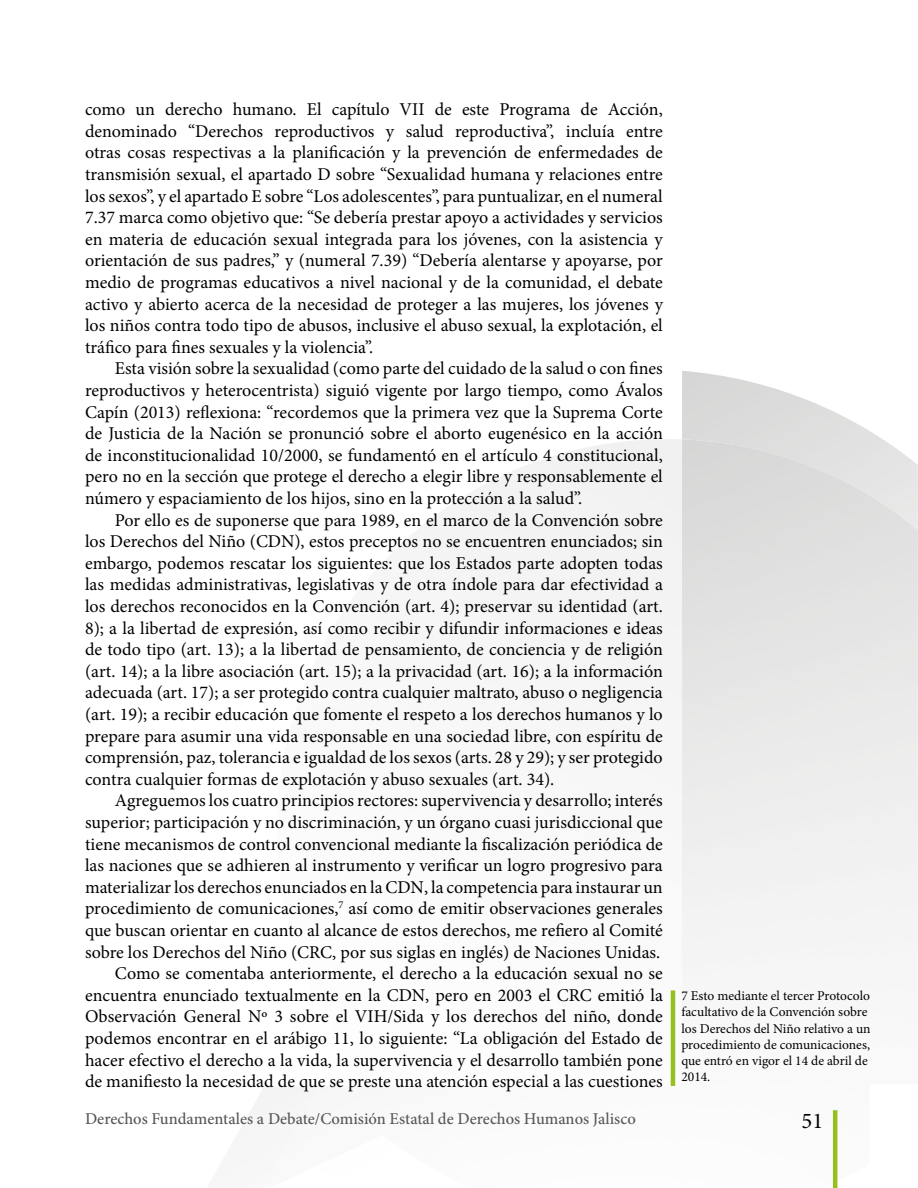
<style>
.page{position:relative;width:918px;height:1188px;background:#fff}
.page>*{position:absolute;margin:0;border:0;box-sizing:border-box;transform-origin:0 0}
.t1{font:22.5px "Minion Pro";color:#000}
.t2{font:18px/21.6px "Minion Pro";color:#000;text-align:justify}
.t3{font:500 16.5px "Minion Pro";color:#575756}
.t4{font:13.5px/16.2px "Minion Pro";color:#000}
</style>
<div class="page">
<img style="left:868px;top:430px;width:50px;height:62px">
<img style="left:817px;top:404px;width:51px;height:88px">
<img style="left:682px;top:371px;width:135px;height:68px">
<div style="left:415px;top:545px;width:39px;height:51px;background:#f5f5f5"></div>
<div style="left:682px;top:439px;width:185px;height:55px;background:#dbdbdb"></div>
<hr style="left:833px;top:1110px;width:4px;height:78px;background:#95c11f">
<hr style="left:671px;top:990px;width:4px;height:96px;background:#95c11f">
<p class="t2" style="left:85px;top:99px;width:579px">como un derecho humano. El capítulo VII de este Programa de Acción, denominado “Derechos reproductivos y salud reproductiva”, incluía entre otras cosas respectivas a la planificación y la prevención de enfermedades de transmisión sexual, el apartado D sobre “Sexualidad humana y relaciones entre los sexos”, y el apartado E sobre “Los adolescentes”, para puntualizar, en el numeral 7.37 marca como objetivo que: “Se debería prestar apoyo a actividades y servicios en materia de educación sexual integrada para los jóvenes, con la asistencia y orientación de sus padres,” y (numeral 7.39) “Debería alentarse y apoyarse, por medio de programas educativos a nivel nacional y de la comunidad, el debate activo y abierto acerca de la necesidad de proteger a las mujeres, los jóvenes y los niños contra todo tipo de abusos, inclusive el abuso sexual, la explotación, el tráfico para fines sexuales y la violencia”.</p>
<p class="t2" style="left:85px;top:358px;width:579px;text-indent:30px">Esta visión sobre la sexualidad (como parte del cuidado de la salud o con fines reproductivos y heterocentrista) siguió vigente por largo tiempo, como Ávalos Capín (2013) reflexiona: “recordemos que la primera vez que la Suprema Corte de Justicia de la Nación se pronunció sobre el aborto eugenésico en la acción de inconstitucionalidad 10/2000, se fundamentó en el artículo 4 constitucional, pero no en la sección que protege el derecho a elegir libre y responsablemente el número y espaciamiento de los hijos, sino en la protección a la salud”.</p>
<p class="t2" style="left:85px;top:509px;width:579px;text-indent:30px">Por ello es de suponerse que para 1989, en el marco de la Convención sobre los Derechos del Niño (CDN), estos preceptos no se encuentren enunciados; sin embargo, podemos rescatar los siguientes: que los Estados parte adopten todas las medidas administrativas, legislativas y de otra índole para dar efectividad a los derechos reconocidos en la Convención (art. 4); preservar su identidad (art.<br>8); a la libertad de expresión, así como recibir y difundir informaciones e ideas de todo tipo (art. 13); a la libertad de pensamiento, de conciencia y de religión (art. 14); a la libre asociación (art. 15); a la privacidad (art. 16); a la información adecuada (art. 17); a ser protegido contra cualquier maltrato, abuso o negligencia (art. 19); a recibir educación que fomente el respeto a los derechos humanos y lo prepare para asumir una vida responsable en una sociedad libre, con espíritu de comprensión, paz, tolerancia e igualdad de los sexos (arts. 28 y 29); y ser protegido contra cualquier formas de explotación y abuso sexuales (art. 34).</p>
<p class="t2" style="left:85px;top:790px;width:579px;text-align:right">Agreguemos los cuatro principios rectores: supervivencia y desarrollo; interés superior; participación y no discriminación, y un órgano cuasi jurisdiccional que tiene mecanismos de control convencional mediante la fiscalización periódica de las naciones que se adhieren al instrumento y verificar un logro progresivo para materializar los derechos enunciados en la CDN, la competencia para instaurar un procedimiento de comunicaciones,<sup>7</sup> así como de emitir observaciones generales que buscan orientar en cuanto al alcance de estos derechos, me refiero al Comité sobre los Derechos del Niño (CRC, por sus siglas en inglés) de Naciones Unidas.<br>Como se comentaba anteriormente, el derecho a la educación sexual no se encuentra enunciado textualmente en la CDN, pero en 2003 el CRC emitió la Observación General Nº 3 sobre el VIH/Sida y los derechos del niño, donde podemos encontrar en el arábigo 11, lo siguiente: “La obligación del Estado de hacer efectivo el derecho a la vida, la supervivencia y el desarrollo también pone de manifiesto la necesidad de que se preste una atención especial a las cuestiones</p>
<p class="t4" style="left:681px;top:988px;width:191px">7 Esto mediante el tercer Protocolo facultativo de la Convención sobre los Derechos del Niño relativo a un procedimiento de comunicaciones, que entró en vigor el 14 de abril de<br>2014.</p>
<p class="t3" style="left:85px;top:1107px;width:552px">Derechos Fundamentales a Debate/Comisión Estatal de Derechos Humanos Jalisco</p>
<p class="t1" style="left:802px;top:1106px;width:23px">51</p>
</div>
